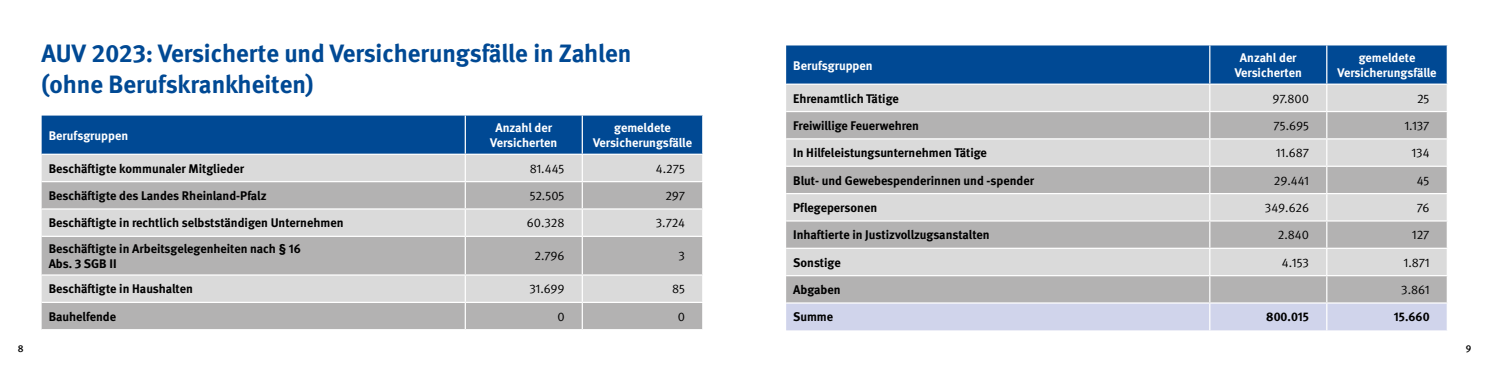
<style>
.page{position:relative;width:1489px;height:373px;background:#fff}
.page>*{position:absolute;margin:0;border:0;box-sizing:border-box;transform-origin:0 0}
.Überschrift_3{font:700 25px/31.2px "DGUV Meta";color:#004994}
.t1{font:700 12.5px "DGUV Meta";color:#000}
.t2{font:700 12.5px "DGUV Meta";color:#fff}
.t3{font:12.5px "DGUV Meta";color:#000}
.t4{font:500 10px "DGUV Meta";color:#000}
</style>
<div class="page">
<div style="left:42px;top:115px;width:660px;height:38px;background:#004994"></div>
<div style="left:42px;top:155px;width:660px;height:26px;background:#dadada"></div>
<svg style="left:42px;top:182px;width:660px;height:146px;background:#c2c2c2"></svg>
<hr style="left:464px;top:115px;width:2px;height:38px;background:#fff">
<hr style="left:581px;top:115px;width:2px;height:38px;background:#fff">
<hr style="left:464px;top:155px;width:2px;height:26px;background:#fff">
<hr style="left:581px;top:155px;width:2px;height:26px;background:#fff">
<hr style="left:464px;top:182px;width:2px;height:26px;background:#fff">
<hr style="left:581px;top:182px;width:2px;height:26px;background:#fff">
<hr style="left:42px;top:208px;width:423px;height:1px;background:#fff">
<hr style="left:465px;top:208px;width:117px;height:1px;background:#fff">
<hr style="left:464px;top:209px;width:2px;height:26px;background:#fff">
<hr style="left:582px;top:208px;width:121px;height:1px;background:#fff">
<hr style="left:581px;top:209px;width:2px;height:26px;background:#fff">
<svg style="left:702px;top:182px;width:1px;height:27px"></svg>
<hr style="left:42px;top:235px;width:423px;height:1px;background:#fff">
<hr style="left:465px;top:235px;width:117px;height:1px;background:#fff">
<hr style="left:464px;top:236px;width:2px;height:38px;background:#fff">
<hr style="left:582px;top:235px;width:121px;height:1px;background:#fff">
<hr style="left:581px;top:236px;width:2px;height:38px;background:#fff">
<hr style="left:42px;top:274px;width:423px;height:1px;background:#fff">
<hr style="left:465px;top:274px;width:117px;height:1px;background:#fff">
<hr style="left:464px;top:275px;width:2px;height:26px;background:#fff">
<hr style="left:582px;top:274px;width:121px;height:1px;background:#fff">
<hr style="left:581px;top:275px;width:2px;height:26px;background:#fff">
<hr style="left:464px;top:302px;width:2px;height:26px;background:#fff">
<hr style="left:581px;top:302px;width:2px;height:26px;background:#fff">
<svg style="left:702px;top:303px;width:1px;height:25px"></svg>
<hr style="left:42px;top:301px;width:423px;height:1px;background:#fff">
<hr style="left:465px;top:301px;width:117px;height:1px;background:#fff">
<hr style="left:582px;top:301px;width:121px;height:1px;background:#fff">
<div style="left:786px;top:45px;width:660px;height:38px;background:#004994"></div>
<hr style="left:1209px;top:45px;width:1px;height:38px;background:#fff">
<hr style="left:1325px;top:45px;width:2px;height:38px;background:#fff">
<svg style="left:786px;top:85px;width:661px;height:245px;background:#c9c9cc"></svg>
<hr style="left:786px;top:220px;width:423px;height:1px;background:#fff">
<hr style="left:1209px;top:220px;width:117px;height:1px;background:#fff">
<hr style="left:1326px;top:220px;width:121px;height:1px;background:#fff">
<hr style="left:786px;top:247px;width:423px;height:1px;background:#fff">
<hr style="left:1209px;top:247px;width:117px;height:1px;background:#fff">
<hr style="left:1326px;top:247px;width:121px;height:1px;background:#fff">
<hr style="left:786px;top:274px;width:423px;height:2px;background:#fff">
<hr style="left:1209px;top:274px;width:117px;height:2px;background:#fff">
<hr style="left:1326px;top:274px;width:121px;height:2px;background:#fff">
<hr style="left:786px;top:302px;width:423px;height:1px;background:#fff">
<hr style="left:1209px;top:302px;width:117px;height:1px;background:#fff">
<hr style="left:1326px;top:302px;width:121px;height:1px;background:#fff">
<h3 class="Überschrift_3" style="left:42px;top:38px;width:591px">AUV 2023: Versicherte und Versicherungsfälle in Zahlen (ohne Berufskrankheiten)</h3>
<p class="t2" style="left:49px;top:128px;width:81px">Berufsgruppen</p>
<p class="t2" style="left:495px;top:120px;width:58px">Anzahl der</p>
<p class="t2" style="left:490px;top:135px;width:69px">Versicherten</p>
<p class="t2" style="left:614px;top:120px;width:58px">gemeldete</p>
<p class="t2" style="left:593px;top:135px;width:101px">Versicherungsfälle</p>
<p class="t1" style="left:49px;top:160px;width:197px">Beschäftigte kommunaler Mitglieder</p>
<p class="t3" style="left:529px;top:161px;width:36px">81.445</p>
<p class="t3" style="left:656px;top:161px;width:31px">4.275</p>
<p class="t1" style="left:49px;top:188px;width:219px">Beschäftigte des Landes Rheinland-Pfalz</p>
<p class="t3" style="left:529px;top:188px;width:36px">52.505</p>
<p class="t3" style="left:665px;top:188px;width:21px">297</p>
<p class="t1" style="left:49px;top:215px;width:296px">Beschäftigte in rechtlich selbstständigen Unternehmen</p>
<p class="t3" style="left:527px;top:215px;width:39px">60.328</p>
<p class="t3" style="left:655px;top:215px;width:31px">3.724</p>
<p class="t1" style="left:49px;top:240px;width:253px">Beschäftigte in Arbeitsgelegenheiten nach § 16</p>
<p class="t1" style="left:49px;top:255px;width:69px">Abs. 3 SGB II</p>
<p class="t3" style="left:534px;top:248px;width:32px">2.796</p>
<p class="t3" style="left:678px;top:248px;width:8px">3</p>
<p class="t1" style="left:49px;top:281px;width:146px">Beschäftigte in Haushalten</p>
<p class="t3" style="left:529px;top:281px;width:37px">31.699</p>
<p class="t3" style="left:672px;top:281px;width:15px">85</p>
<p class="t1" style="left:49px;top:308px;width:69px">Bauhelfende</p>
<p class="t3" style="left:557px;top:308px;width:9px">0</p>
<p class="t3" style="left:678px;top:308px;width:9px">0</p>
<p class="t2" style="left:793px;top:58px;width:81px">Berufsgruppen</p>
<p class="t2" style="left:1239px;top:50px;width:58px">Anzahl der</p>
<p class="t2" style="left:1234px;top:65px;width:69px">Versicherten</p>
<p class="t2" style="left:1358px;top:50px;width:58px">gemeldete</p>
<p class="t2" style="left:1337px;top:65px;width:101px">Versicherungsfälle</p>
<p class="t1" style="left:793px;top:91px;width:107px">Ehrenamtlich Tätige</p>
<p class="t3" style="left:1272px;top:91px;width:38px">97.800</p>
<p class="t3" style="left:1416px;top:91px;width:14px">25</p>
<p class="t1" style="left:793px;top:118px;width:127px">Freiwillige Feuerwehren</p>
<p class="t3" style="left:1273px;top:118px;width:37px">75.695</p>
<p class="t3" style="left:1404px;top:118px;width:27px">1.137</p>
<p class="t1" style="left:793px;top:145px;width:195px">In Hilfeleistungsunternehmen Tätige</p>
<p class="t3" style="left:1275px;top:145px;width:35px">11.687</p>
<p class="t3" style="left:1411px;top:145px;width:20px">134</p>
<p class="t1" style="left:793px;top:172px;width:242px">Blut- und Gewebespenderinnen und -spender</p>
<p class="t3" style="left:1273px;top:173px;width:37px">29.441</p>
<p class="t3" style="left:1416px;top:173px;width:14px">45</p>
<p class="t1" style="left:793px;top:200px;width:85px">Pflegepersonen</p>
<p class="t3" style="left:1264px;top:200px;width:46px">349.626</p>
<p class="t3" style="left:1416px;top:200px;width:14px">76</p>
<p class="t1" style="left:793px;top:227px;width:198px">Inhaftierte in Justizvollzugsanstalten</p>
<p class="t3" style="left:1277px;top:227px;width:33px">2.840</p>
<p class="t3" style="left:1411px;top:227px;width:19px">127</p>
<p class="t1" style="left:793px;top:254px;width:49px">Sonstige</p>
<p class="t3" style="left:1281px;top:254px;width:29px">4.153</p>
<p class="t3" style="left:1403px;top:254px;width:27px">1.871</p>
<p class="t1" style="left:793px;top:282px;width:49px">Abgaben</p>
<p class="t3" style="left:1401px;top:282px;width:30px">3.861</p>
<p class="t1" style="left:793px;top:309px;width:41px">Summe</p>
<p class="t1" style="left:1266px;top:309px;width:44px">800.015</p>
<p class="t1" style="left:1393px;top:309px;width:37px">15.660</p>
<p class="t4" style="left:18px;top:342px;width:7px">8</p>
<p class="t4" style="left:1465px;top:342px;width:7px">9</p>
</div>
